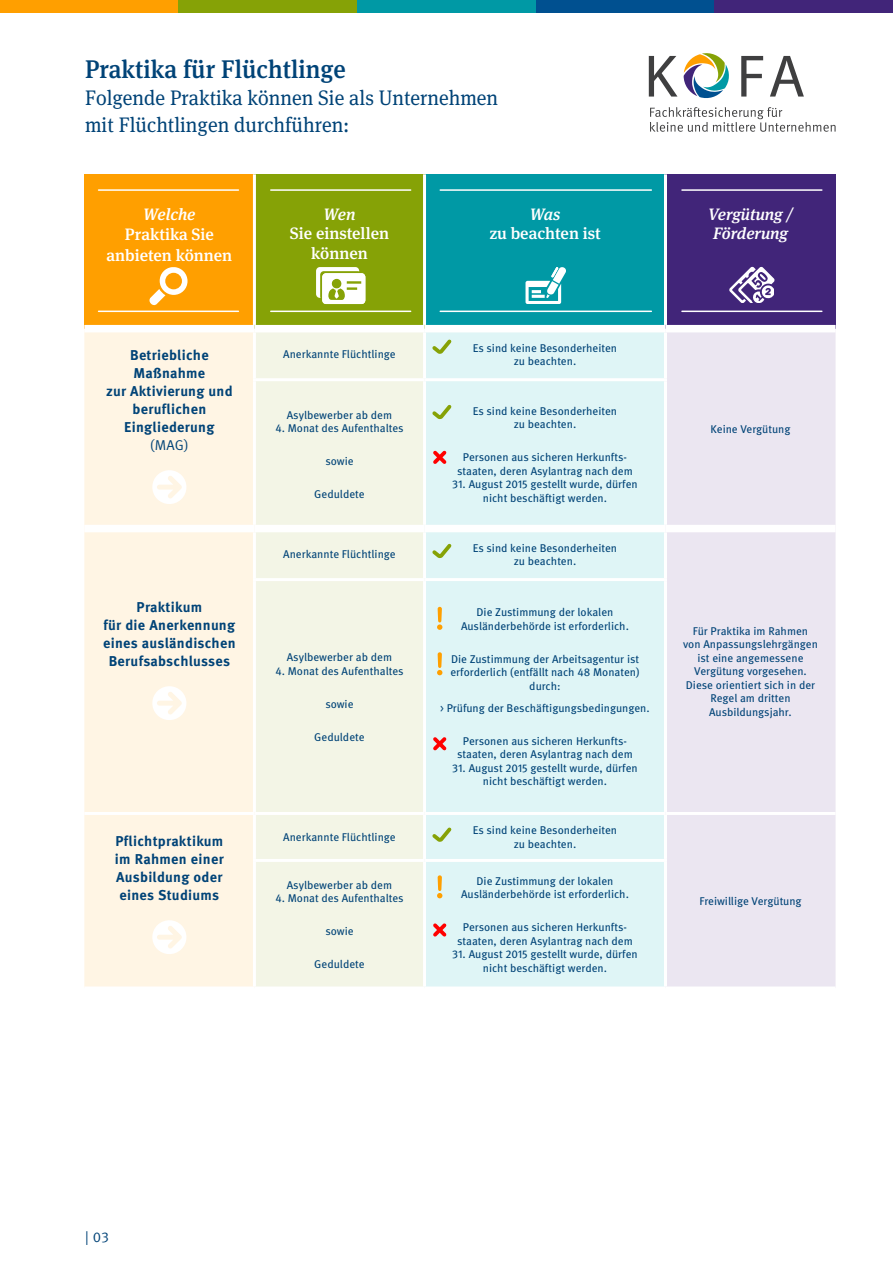
<style>
.page{position:relative;width:893px;height:1263px;background:#fff}
.page>*{position:absolute;margin:0;border:0;box-sizing:border-box;transform-origin:0 0}
.t1{font:500 25.5px "Meta Serif OT";color:#004377;scale:.95 1}
.t2{font:21px/27px "Meta Serif OT";color:#004377;scale:.95 1}
.t3{font:500 16.5px/20.7px "Meta Serif OT";color:#fff;text-align:center}
.t4{font:italic 500 16.5px/19.8px "Meta Serif OT";color:#fff}
.t5{font:700 14.25px/18px "Meta OT";letter-spacing:.02em;color:#004377;text-align:center}
.t6{font:14.25px "Meta OT Norm";color:#004377}
.t7{font:11.25px/13.5px "Meta OT";color:#004377;text-align:center}
.s1{font-family:"Meta OT Norm"}
</style>
<div class="page">
<div style="left:0;top:0;width:179px;height:13px;background:#ff9f00"></div>
<div style="left:179px;top:0;width:178px;height:13px;background:#86a206"></div>
<div style="left:357px;top:0;width:179px;height:13px;background:#0099a5"></div>
<div style="left:536px;top:0;width:178px;height:13px;background:#005090"></div>
<div style="left:714px;top:0;width:179px;height:13px;background:#412579"></div>
<svg style="left:684px;top:53px;width:45px;height:45px"></svg>
<svg style="left:649px;top:56px;width:28px;height:41px"></svg>
<svg style="left:741px;top:56px;width:22px;height:41px"></svg>
<svg style="left:770px;top:56px;width:34px;height:41px"></svg>
<svg style="left:650px;top:107px;width:186px;height:25px"></svg>
<div style="left:84px;top:174px;width:170px;height:155px;background:#ff9f00"></div>
<div style="left:254px;top:174px;width:170px;height:155px;background:#86a206"></div>
<div style="left:424px;top:174px;width:241px;height:155px;background:#0099a5"></div>
<div style="left:665px;top:174px;width:171px;height:155px;background:#412579"></div>
<div style="left:84px;top:332px;width:169px;height:654px;background:#fff5e4"></div>
<div style="left:256px;top:332px;width:167px;height:654px;background:#f3f5e6"></div>
<div style="left:426px;top:332px;width:238px;height:654px;background:#dff5f6"></div>
<div style="left:667px;top:332px;width:169px;height:654px;background:#ebe6f1"></div>
<hr style="left:253px;top:174px;width:3px;height:151px;background:#fff">
<hr style="left:423px;top:174px;width:3px;height:151px;background:#fff">
<hr style="left:664px;top:174px;width:3px;height:151px;background:#fff">
<div style="left:84px;top:325px;width:170px;height:7px;background:#fff"></div>
<div style="left:84px;top:525px;width:170px;height:7px;background:#fff"></div>
<div style="left:254px;top:325px;width:170px;height:7px;background:#fff"></div>
<div style="left:424px;top:325px;width:241px;height:7px;background:#fff"></div>
<div style="left:665px;top:325px;width:171px;height:7px;background:#fff"></div>
<div style="left:254px;top:525px;width:170px;height:7px;background:#fff"></div>
<div style="left:424px;top:525px;width:241px;height:7px;background:#fff"></div>
<div style="left:665px;top:525px;width:171px;height:7px;background:#fff"></div>
<hr style="left:253px;top:378px;width:171px;height:3px;background:#fff">
<hr style="left:424px;top:378px;width:243px;height:3px;background:#fff">
<hr style="left:84px;top:812px;width:170px;height:3px;background:#fff">
<hr style="left:253px;top:578px;width:171px;height:3px;background:#fff">
<hr style="left:424px;top:578px;width:243px;height:3px;background:#fff">
<hr style="left:254px;top:812px;width:170px;height:3px;background:#fff">
<hr style="left:424px;top:812px;width:241px;height:3px;background:#fff">
<hr style="left:665px;top:812px;width:171px;height:3px;background:#fff">
<hr style="left:253px;top:859px;width:171px;height:3px;background:#fff">
<hr style="left:424px;top:859px;width:243px;height:3px;background:#fff">
<svg style="left:150px;top:468px;width:38px;height:38px"></svg>
<svg style="left:150px;top:684px;width:38px;height:38px"></svg>
<svg style="left:150px;top:918px;width:38px;height:38px"></svg>
<svg style="left:149px;top:267px;width:39px;height:39px"></svg>
<svg style="left:316px;top:267px;width:49px;height:37px"></svg>
<svg style="left:525px;top:267px;width:41px;height:37px"></svg>
<hr style="left:99px;top:189px;width:139px;height:2px;background:#fff">
<hr style="left:271px;top:189px;width:140px;height:2px;background:#fff">
<hr style="left:682px;top:189px;width:140px;height:2px;background:#fff">
<hr style="left:440px;top:189px;width:211px;height:2px;background:#fff">
<hr style="left:99px;top:311px;width:139px;height:1px;background:#fff">
<hr style="left:271px;top:311px;width:140px;height:1px;background:#fff">
<hr style="left:682px;top:311px;width:140px;height:1px;background:#fff">
<hr style="left:440px;top:311px;width:211px;height:1px;background:#fff">
<svg style="left:729px;top:267px;width:46px;height:36px"></svg>
<svg style="left:429px;top:336px;width:26px;height:22px"></svg>
<svg style="left:429px;top:401px;width:26px;height:22px"></svg>
<svg style="left:429px;top:540px;width:26px;height:22px"></svg>
<svg style="left:429px;top:824px;width:26px;height:21px"></svg>
<svg style="left:437px;top:607px;width:5px;height:23px"></svg>
<svg style="left:437px;top:652px;width:5px;height:23px"></svg>
<svg style="left:437px;top:875px;width:5px;height:23px"></svg>
<svg style="left:430px;top:447px;width:20px;height:20px"></svg>
<svg style="left:430px;top:734px;width:20px;height:20px"></svg>
<svg style="left:430px;top:920px;width:20px;height:20px"></svg>
<h1 class="t1" style="left:85px;top:53px;width:276px">Praktika für Flüchtlinge</h1>
<h2 class="t2" style="left:85px;top:84px;width:436px">Folgende Praktika können Sie als Unternehmen mit Flüchtlingen durchführen:</h2>
<h3 class="t4" style="left:143px;top:204px;width:54px">Welche</h3>
<h3 class="t3" style="left:107px;top:224px;width:127px">Praktika Sie anbieten können</h3>
<p class="t5" style="left:106px;top:346px;width:128px">Betriebliche<br>Maßnahme<br>zur Aktivierung und beruflichen<br>Eingliederung</p>
<p class="t6" style="left:150px;top:437px;width:41px">(MAG)</p>
<p class="t5" style="left:103px;top:598px;width:134px">Praktikum<br>für die Anerkennung eines ausländischen<br>Berufsabschlusses</p>
<h3 class="t4" style="left:324px;top:204px;width:33px">Wen</h3>
<h3 class="t3" style="left:290px;top:224px;width:101px;line-height:19.8px">Sie einstellen können</h3>
<h3 class="t4" style="left:530px;top:204px;width:32px">Was</h3>
<h3 class="t3" style="left:489px;top:223px;width:113px">zu beachten ist</h3>
<p class="t7" style="left:283px;top:348px;width:114px">Anerkannte Flüchtlinge</p>
<p class="t7" style="left:473px;top:341px;width:146px">Es sind keine Besonderheiten zu beachten.</p>
<p class="t7" style="left:287px;top:408px;width:107px">Asylbewerber ab dem</p>
<p class="t7" style="left:275px;top:422px;width:130px">4. Monat des Aufenthaltes</p>
<p class="t7" style="left:325px;top:455px;width:30px">sowie</p>
<p class="t7" style="left:314px;top:488px;width:52px">Geduldete</p>
<p class="t7" style="left:473px;top:404px;width:146px">Es sind keine Besonderheiten zu beachten.</p>
<p class="t7" style="left:457px;top:451px;width:177px">Personen aus sicheren Herkunfts&shy;staaten, deren Asylantrag nach dem</p>
<p class="t7" style="left:452px;top:478px;width:187px">31. August 2015 gestellt wurde, dürfen nicht beschäftigt werden.</p>
<p class="t7" style="left:283px;top:548px;width:114px">Anerkannte Flüchtlinge</p>
<p class="t7" style="left:473px;top:541px;width:146px">Es sind keine Besonderheiten zu beachten.</p>
<p class="t7" style="left:287px;top:651px;width:107px">Asylbewerber ab dem</p>
<p class="t7" style="left:275px;top:664px;width:130px">4. Monat des Aufenthaltes</p>
<p class="t7" style="left:325px;top:697px;width:30px">sowie</p>
<p class="t7" style="left:314px;top:730px;width:52px">Geduldete</p>
<p class="t7" style="left:461px;top:606px;width:169px">Die Zustimmung der lokalen<br>Ausländerbehörde ist erforderlich.</p>
<p class="t7" style="left:450px;top:652px;width:191px">Die Zustimmung der Arbeitsagentur ist erforderlich (entfällt nach 48 Monaten) durch:</p>
<p class="t7" style="left:440px;top:701px;width:211px"><span class="s1">&gt;</span> Prüfung der Beschäftigungsbedingungen.</p>
<p class="t7" style="left:457px;top:734px;width:177px">Personen aus sicheren Herkunfts&shy;staaten, deren Asylantrag nach dem</p>
<p class="t7" style="left:452px;top:761px;width:187px">31. August 2015 gestellt wurde, dürfen nicht beschäftigt werden.</p>
<p class="t5" style="left:115px;top:832px;width:110px">Pflichtpraktikum im Rahmen einer<br>Ausbildung oder eines Studiums</p>
<p class="t7" style="left:283px;top:831px;width:114px">Anerkannte Flüchtlinge</p>
<p class="t7" style="left:473px;top:824px;width:146px">Es sind keine Besonderheiten zu beachten.</p>
<p class="t7" style="left:461px;top:874px;width:169px">Die Zustimmung der lokalen<br>Ausländerbehörde ist erforderlich.</p>
<p class="t7" style="left:457px;top:921px;width:177px">Personen aus sicheren Herkunfts&shy;staaten, deren Asylantrag nach dem</p>
<p class="t7" style="left:452px;top:948px;width:187px">31. August 2015 gestellt wurde, dürfen nicht beschäftigt werden.</p>
<p class="t7" style="left:287px;top:878px;width:107px">Asylbewerber ab dem</p>
<p class="t7" style="left:275px;top:892px;width:130px">4. Monat des Aufenthaltes</p>
<p class="t7" style="left:325px;top:925px;width:30px">sowie</p>
<p class="t7" style="left:314px;top:958px;width:52px">Geduldete</p>
<h3 class="t4" style="left:708px;top:204px;width:86px">Vergütung /<br>Förderung</h3>
<p class="t7" style="left:710px;top:422px;width:81px">Keine Vergütung</p>
<p class="t7" style="left:683px;top:624px;width:136px">Für Praktika im Rahmen von Anpassungslehrgängen ist eine angemessene<br>Vergütung vorgesehen.<br>Diese orientiert sich in der<br>Regel am dritten<br>Ausbildungsjahr.</p>
<p class="t7" style="left:699px;top:894px;width:104px">Freiwillige Vergütung</p>
<p class="t6" style="left:85px;top:1229px;width:25px">| 03</p>
</div>
